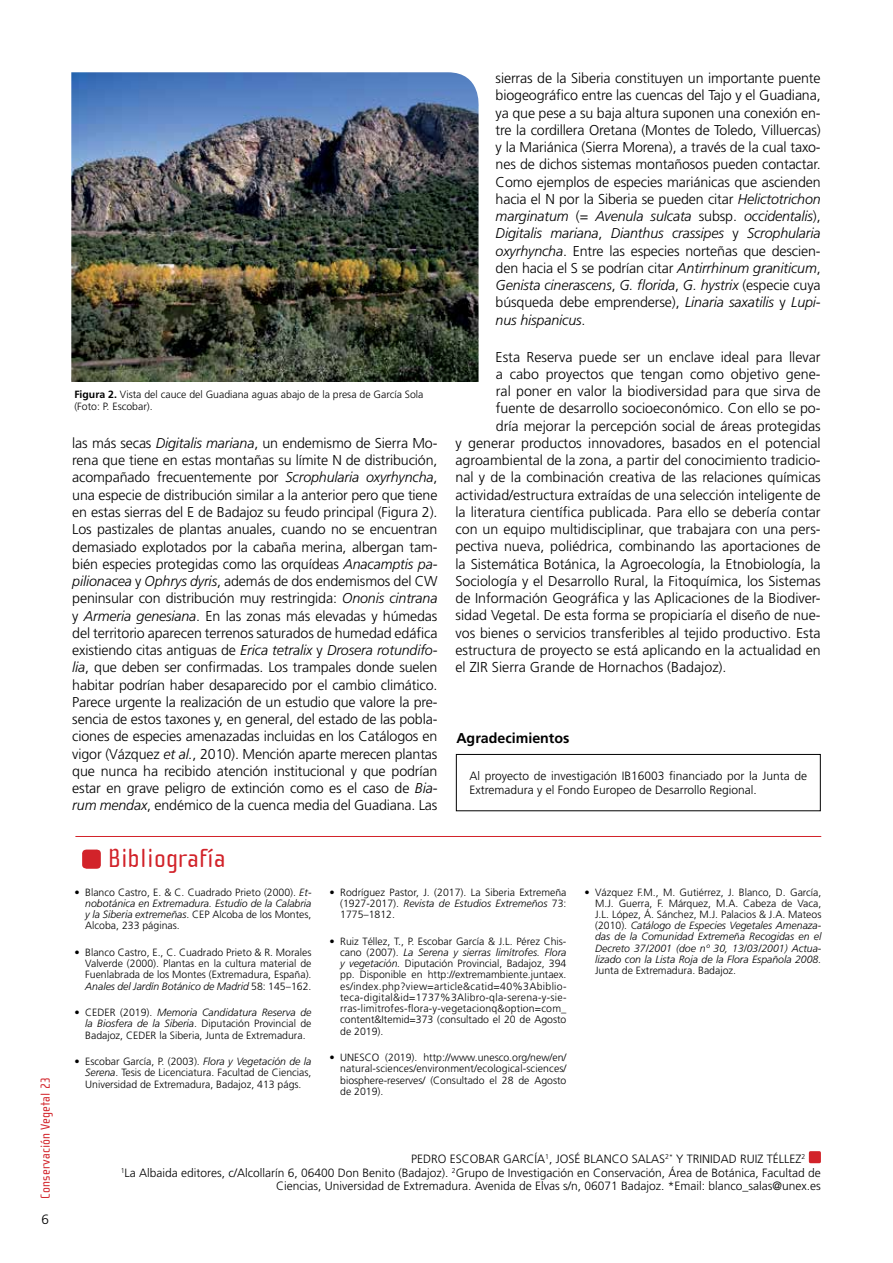
<style>
.page{position:relative;width:893px;height:1263px;background:#fff}
.page>*{position:absolute;margin:0;border:0;box-sizing:border-box;transform-origin:0 0}
.t1{font:27px "Cholla Sans";letter-spacing:.01em;color:#d2232a}
.t2{font:300 14.25px/17.2px "Frutiger";color:#000;text-align:justify}
.t3{font:700 14.25px "Frutiger";color:#000}
.t4{font:13.5px "Cholla Sans";letter-spacing:.01em;color:#d2232a}
.t5{font:300 13.5px "Frutiger";color:#000}
.t6{font:300 12px/13.5px "Frutiger";color:#000}
.t7{font:300 10.5px/11.2px "Frutiger";color:#000;text-align:justify}
.t8{font:italic 300 10.5px/11.2px "Frutiger";color:#000;text-align:justify}
.s1{font-weight:700}
.s2{font-style:italic}
.s3{font-style:normal}
</style>
<div class="page">
<img style="left:71px;top:72px;width:408px;height:310px">
<hr style="left:75px;top:836px;width:746px;height:1px;background:#d2232a">
<svg style="left:82px;top:849px;width:19px;height:20px"></svg>
<div style="left:809px;top:1151px;width:12px;height:12px;background:#d2232a;border-radius:2px"></div>
<div style="left:456px;top:754px;width:365px;height:57px;border:1px solid #000"></div>
<p class="t4" style="left:38px;top:1198px;width:123px;rotate:-90deg">Conservación Vegetal 23</p>
<p class="t5" style="left:42px;top:1212px;width:9px">6</p>
<p class="t7" style="left:74px;top:389px;width:351px;line-height:12px"><span class="s1">Figura 2.</span> Vista del cauce del Guadiana aguas abajo de la presa de García Sola (Foto: P. Escobar).</p>
<p class="t2" style="left:72px;top:435px;width:367px">las más secas <span class="s2">Digitalis mariana</span>, un endemismo de Sierra Mo&shy;rena que tiene en estas montañas su límite N de distribución, acompañado frecuentemente por <span class="s2">Scrophularia oxyrhyncha</span>, una especie de distribución similar a la anterior pero que tiene en estas sierras del E de Badajoz su feudo principal (Figura 2).<br>Los pastizales de plantas anuales, cuando no se encuentran demasiado explotados por la cabaña merina, albergan tam&shy;bién especies protegidas como las orquídeas <span class="s2">Anacamptis pa&shy;pilionacea</span> y <span class="s2">Ophrys dyris</span>, además de dos endemismos del CW peninsular con distribución muy restringida: <span class="s2">Ononis cintrana </span>y <span class="s2">Armeria genesiana</span>. En las zonas más elevadas y húmedas del territorio aparecen terrenos saturados de humedad edáfica existiendo citas antiguas de <span class="s2">Erica tetralix</span> y <span class="s2">Drosera rotundifo&shy;lia</span>, que deben ser confirmadas. Los trampales donde suelen habitar podrían haber desaparecido por el cambio climático.<br>Parece urgente la realización de un estudio que valore la pre&shy;sencia de estos taxones y, en general, del estado de las pobla&shy;ciones de especies amenazadas incluidas en los Catálogos en vigor (Vázquez <span class="s2">et al.</span>, 2010). Mención aparte merecen plantas que nunca ha recibido atención institucional y que podrían estar en grave peligro de extinción como es el caso de <span class="s2">Bia&shy;rum mendax</span>, endémico de la cuenca media del Guadiana. Las</p>
<h1 class="t1" style="left:108px;top:843px;width:119px">Bibliografía</h1>
<p class="t2" style="left:496px;top:70px;width:327px">sierras de la Siberia constituyen un importante puente biogeográfico entre las cuencas del Tajo y el Guadiana, ya que pese a su baja altura suponen una conexión en&shy;tre la cordillera Oretana (Montes de Toledo, Villuercas) y la Mariánica (Sierra Morena), a través de la cual taxo&shy;nes de dichos sistemas montañosos pueden contactar.<br>Como ejemplos de especies mariánicas que ascienden hacia el N por la Siberia se pueden citar <span class="s2">Helictotrichon marginatum</span> (= <span class="s2">Avenula sulcata</span> subsp. <span class="s2">occidentalis</span>), <span class="s2">Digitalis mariana</span>, <span class="s2">Dianthus crassipes</span> y <span class="s2">Scrophularia oxyrhyncha</span>. Entre las especies norteñas que descien&shy;den hacia el S se podrían citar <span class="s2">Antirrhinum graniticum</span>, <span class="s2">Genista cinerascens</span>, <span class="s2">G. florida</span>, <span class="s2">G. hystrix</span> (especie cuya búsqueda debe emprenderse), <span class="s2">Linaria saxatilis</span> y <span class="s2">Lupi&shy;nus hispanicus</span>.</p>
<p class="t2" style="left:496px;top:348px;width:327px">Esta Reserva puede ser un enclave ideal para llevar</p>
<p class="t2" style="left:496px;top:365px;width:326px">a cabo proyectos que tengan como objetivo gene-</p>
<p class="t2" style="left:496px;top:383px;width:326px">ral poner en valor la biodiversidad para que sirva de</p>
<p class="t2" style="left:496px;top:400px;width:326px">fuente de desarrollo socioeconómico. Con ello se po-</p>
<p class="t2" style="left:496px;top:417px;width:326px">dría mejorar la percepción social de áreas protegidas</p>
<p class="t2" style="left:455px;top:434px;width:367px">y generar productos innovadores, basados en el potencial</p>
<p class="t2" style="left:455px;top:452px;width:367px">agroambiental de la zona, a partir del conocimiento tradicio-</p>
<p class="t2" style="left:455px;top:469px;width:367px">nal y de la combinación creativa de las relaciones químicas</p>
<p class="t2" style="left:455px;top:486px;width:367px">actividad/estructura extraídas de una selección inteligente de</p>
<p class="t2" style="left:455px;top:503px;width:367px">la literatura científica publicada. Para ello se debería contar</p>
<p class="t2" style="left:455px;top:521px;width:367px">con un equipo multidisciplinar, que trabajara con una pers-</p>
<p class="t2" style="left:455px;top:538px;width:367px">pectiva nueva, poliédrica, combinando las aportaciones de</p>
<p class="t2" style="left:455px;top:555px;width:367px">la Sistemática Botánica, la Agroecología, la Etnobiología, la</p>
<p class="t2" style="left:455px;top:572px;width:367px">Sociología y el Desarrollo Rural, la Fitoquímica, los Sistemas</p>
<p class="t2" style="left:455px;top:590px;width:367px">de Información Geográfica y las Aplicaciones de la Biodiver-</p>
<p class="t2" style="left:455px;top:607px;width:367px">sidad Vegetal. De esta forma se propiciaría el diseño de nue-</p>
<p class="t2" style="left:455px;top:624px;width:367px">vos bienes o servicios transferibles al tejido productivo. Esta</p>
<p class="t2" style="left:455px;top:641px;width:367px">estructura de proyecto se está aplicando en la actualidad en</p>
<p class="t2" style="left:455px;top:659px;width:273px">el ZIR Sierra Grande de Hornachos (Badajoz).</p>
<p class="t3" style="left:456px;top:730px;width:115px">Agradecimientos</p>
<p class="t6" style="left:469px;top:770px;width:339px">Al proyecto de investigación IB16003 financiado por la Junta de<br>Extremadura y el Fondo Europeo de Desarrollo Regional.</p>
<p class="t7" style="left:85px;top:886px;width:228px;text-indent:-11px">• Blanco Castro, E. &amp; C. C uadrado Prieto (2000). <span class="s2">Et&shy;nobotánica en Extremadura. Estudio de la Calabria y la Siberia extremeñas</span>. CE P Alcoba de los M ontes, Alcoba, 233 páginas.</p>
<p class="t7" style="left:85px;top:947px;width:228px;text-indent:-11px">• Blanco Castro, E., C. Cuadrado Prieto &amp; R. Morales Valverde (2000). Plantas en la cultura material de Fuenlabrada de los Montes (Extremadura, España).<br><span class="s2">Anales del Jardín Botánico de Madrid</span> 58: 145–162.</p>
<p class="t7" style="left:75px;top:1007px;width:18px">• CEDER</p>
<p class="t8" style="left:85px;top:1007px;width:228px;text-indent:35px"><span class="s3">(2019).</span> Memoria Candidatura Reserva de la Biosfera de la Siberia<span class="s3">. Diputación Provincial de Badajoz, CEDER</span></p>
<p class="t7" style="left:159px;top:1029px;width:148px">la Siberia, Junta de Extremadura.</p>
<p class="t7" style="left:85px;top:1056px;width:228px;text-indent:-11px">• Escobar García, P. (2003). <span class="s2">Flora y Vegetación de la Serena</span>. Tesis de Licenciatura. Facultad de C iencias, U niversidad de Extremadura, Badajoz, 413 págs.</p>
<p class="t7" style="left:340px;top:886px;width:228px;text-indent:-11px">• Rodríguez Pastor, J. (2017). La Siberia Extremeña (1927-2017). <span class="s2">Revista de Estudios Extremeños</span> 73:<br>1775–1812.</p>
<p class="t7" style="left:340px;top:935px;width:228px;text-indent:-11px">• Ruiz Téllez, T., P. Escobar García &amp; J.L. Pérez Chis&shy;cano (2007). <span class="s2">La Serena y sierras limítrofes. Flora y vegetación.</span> Diputación Provincial, Badajoz, 394 pp. Disponible en http://extremambiente.juntaex. es/index.php?view=article&amp;catid=40%3Abiblio&shy;teca-digital&amp;id=1737%3Alibro-qla-serena-y-sie&shy;rras-limitrofes-flora-y-vegetacionq&amp;option=com_ content&amp;Itemid=373 (consultado el 20 de Agosto de 2019).</p>
<p class="t7" style="left:329px;top:1052px;width:18px">• UNE</p>
<p class="t7" style="left:359px;top:1052px;width:13px">SCO</p>
<p class="t7" style="left:340px;top:1052px;width:228px;text-indent:45px">(2019). http://www.unesco.org/new/en/ natural-sciences/environment/ecological-sciences/ biosphere-reserves/ (Consultado el 28 de Agosto de 2019).</p>
<p class="t8" style="left:595px;top:886px;width:228px;text-indent:-11px"><span class="s3">• Vázquez F.M ., M . Gutiérrez, J. Blanco, D. García, M .J. Guerra, F. Márquez, M .A. Cabeza de Vaca, J.L. López, Á. Sánchez, M .J. Palacios &amp; J.A. Mateos (2010).</span> Catálogo de Especies Vegetales Amenaza&shy;das de la Comunidad Extremeña Recogidas en el Decreto 37/2001 (doe nº 30, 13/03/2001) Actua&shy;lizado con la Lista Roja de la Flora Española 2008.</p>
<p class="t7" style="left:595px;top:965px;width:142px">Junta de Extremadura. Badajoz.</p>
<p class="t6" style="left:411px;top:1152px;width:14px">PEDRO</p>
<p class="t6" style="left:450px;top:1152px;width:62px">ESCOBAR GARCÍA</p>
<p class="t6" style="left:545px;top:1152px;width:54px"><sup>1</sup>, JOSÉ BLANCO</p>
<p class="t6" style="left:632px;top:1152px;width:69px">SALAS<sup>2*</sup> Y TRINIDAD</p>
<p class="t6" style="left:740px;top:1152px;width:67px">RUIZ TÉLLEZ<sup>2</sup></p>
<p class="t6" style="left:121px;top:1166px;width:702px"><sup>1</sup>La Albaida editores, c/Alcollarín 6, 06400 Don Benito (Badajoz). <sup>2</sup>Grupo de Investigación en Conservación, Área de Botánica, Facultad de</p>
<p class="t6" style="left:276px;top:1179px;width:546px">Ciencias, U niversidad de Extremadura. Avenida de Elvas s/n, 06071 Badajoz. *Email: blanco_salas@unex.es</p>
</div>
